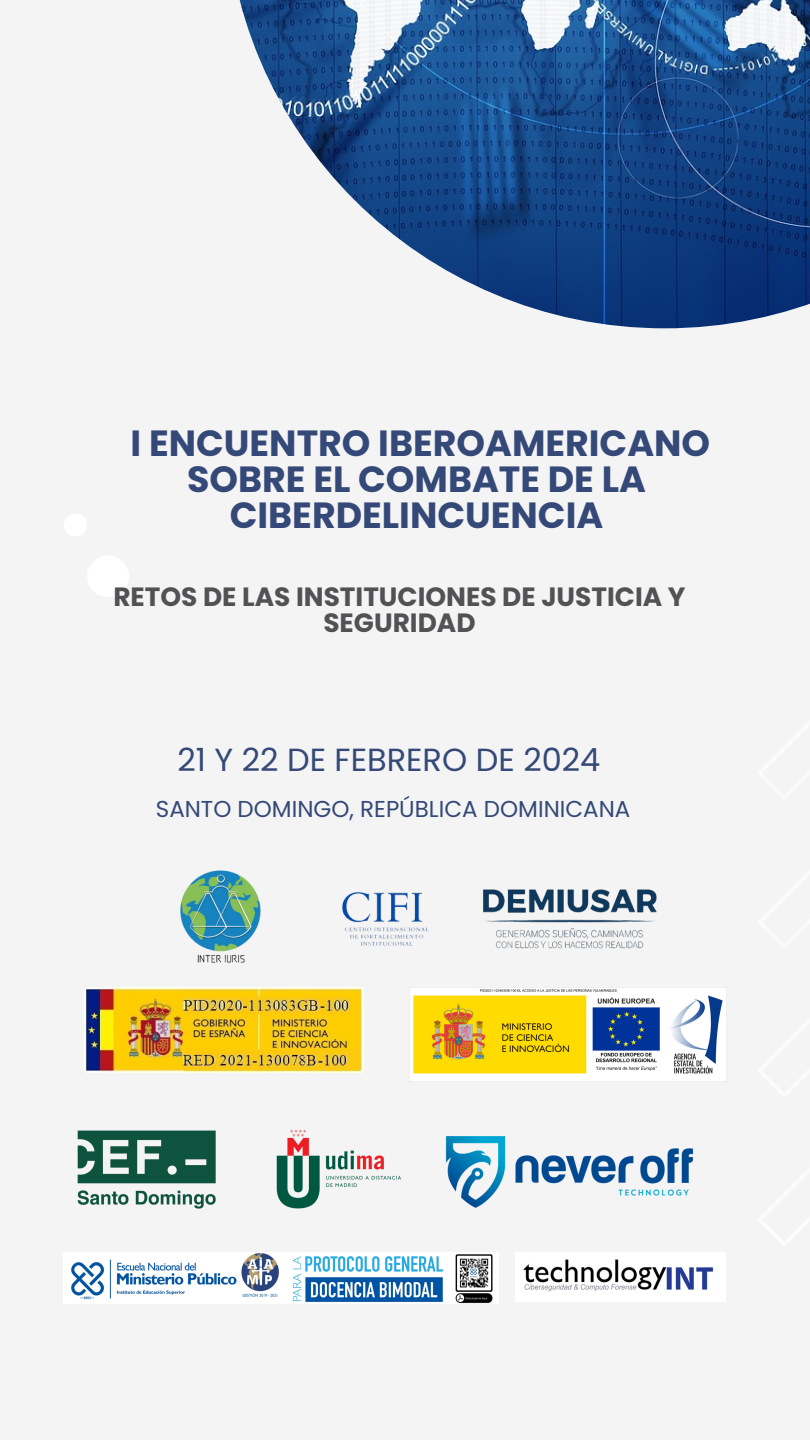
<style>
.page{position:relative;width:810px;height:1440px;background:#f4f4f4}
.page>*{position:absolute;margin:0;border:0;box-sizing:border-box;transform-origin:0 0}
.t1{font:700 36.4px/36px "Poppins";color:#344978;text-align:center}
.t2{font:32px "Poppins";color:#344978}
.t3{font:700 26.4px/26.2px "Poppins";color:#525254;text-align:center}
.t4{font:23px "Poppins";color:#344978}
</style>
<div class="page">
<img style="left:239px;top:0;width:571px;height:328px">
<div style="left:64px;top:513px;width:23px;height:24px;background:#fff;border-radius:50%"></div>
<div style="left:87px;top:555px;width:42px;height:42px;background:#fff;border-radius:50%"></div>
<img style="left:180px;top:870px;width:81px;height:93px">
<img style="left:342px;top:892px;width:86px;height:96px">
<img style="left:483px;top:889px;width:174px;height:60px">
<img style="left:410px;top:987px;width:316px;height:93px">
<img style="left:84px;top:987px;width:279px;height:86px">
<img style="left:77px;top:1130px;width:138px;height:79px">
<img style="left:276px;top:1129px;width:125px;height:80px">
<img style="left:445px;top:1136px;width:249px;height:72px">
<img style="left:64px;top:1252px;width:434px;height:51px">
<img style="left:516px;top:1252px;width:210px;height:49px">
<p class="t1" style="left:131px;top:425px;width:581px">I ENCUENTRO IBEROAMERICANO<br>SOBRE EL COMBATE DE LA<br>CIBERDELINCUENCIA</p>
<p class="t3" style="left:113px;top:584px;width:574px">RETOS DE LAS INSTITUCIONES DE JUSTICIA Y<br>SEGURIDAD</p>
<p class="t2" style="left:177px;top:737px;width:425px">21 Y 22 DE FEBRERO DE 2024</p>
<p class="t4" style="left:156px;top:793px;width:476px">SANTO DOMINGO, REPÚBLICA DOMINICANA</p>
</div>
